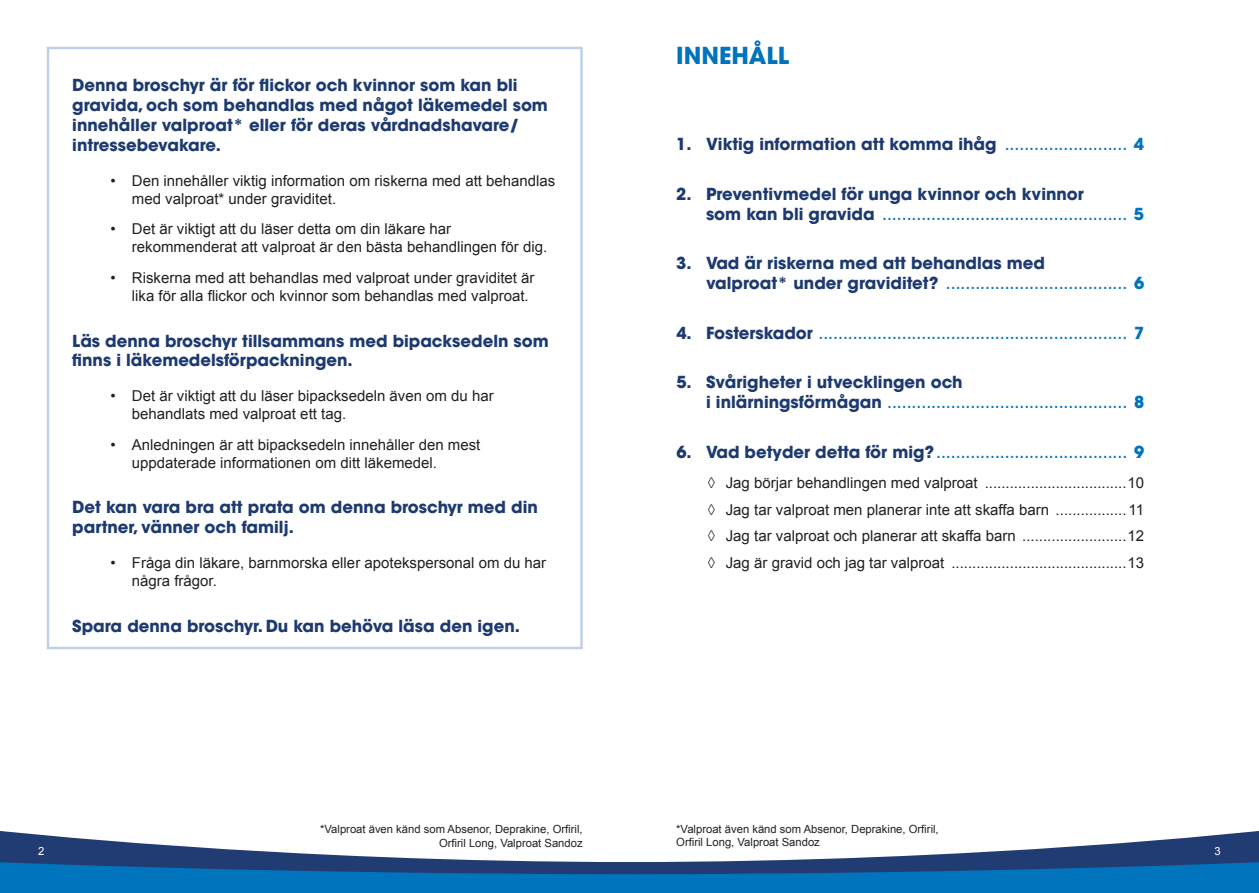
<style>
.page{position:relative;width:1259px;height:893px;background:#fff}
.page>*{position:absolute;margin:0;border:0;box-sizing:border-box;transform-origin:0 0}
.t1{font:700 23.25px "ITC Avant Garde Std";color:#0073bc}
.t2{font:700 16.5px/19.8px "ITC Avant Garde Std";color:#1d3a70}
.t3{font:500 16.5px/19.8px "ITC Avant Garde Std";color:#0073bc}
.t4{font:15px/18px "Arial";color:#231f20}
.t5{font:11.25px/13.5px "Arial";color:#231f20}
.t6{font:11.25px "Arial";color:#fff}
.s1{font-weight:500;color:#0073bc}
.s2{color:#0073bc}
.s3{font-weight:700;color:#1d3a70}
.s4{font-weight:700}
</style>
<div class="page">
<svg style="left:0;top:830px;width:1259px;height:63px"></svg>
<div style="left:47px;top:47px;width:536px;height:602px;border:2px solid #becfea"></div>
<p class="t2" style="left:72px;top:75px;width:477px">Denna broschyr är för flickor och kvinnor som kan bli gravida, och som behandlas med något läkemedel som innehåller valproat* eller för deras vårdnadshavare/ intressebevakare.</p>
<p class="t4" style="left:132px;top:172px;width:425px;text-indent:-21px">• Den innehåller viktig information om riskerna med att behandlas med valproat* under graviditet.</p>
<p class="t4" style="left:132px;top:220px;width:417px;text-indent:-21px">• Det är viktigt att du läser detta om din läkare har rekommenderat att valproat är den bästa behandlingen för dig.</p>
<p class="t4" style="left:132px;top:269px;width:404px;text-indent:-21px">• Riskerna med att behandlas med valproat under graviditet är lika för alla flickor och kvinnor som behandlas med valproat.</p>
<p class="t2" style="left:72px;top:330px;width:478px">Läs denna broschyr tillsammans med bipacksedeln som finns i läkemedelsförpackningen.</p>
<p class="t4" style="left:132px;top:387px;width:363px;text-indent:-21px">• Det är viktigt att du läser bipacksedeln även om du har behandlats med valproat ett tag.</p>
<p class="t4" style="left:132px;top:436px;width:350px;text-indent:-21px">• Anledningen är att bipacksedeln innehåller den mest uppdaterade informationen om ditt läkemedel.</p>
<p class="t2" style="left:72px;top:497px;width:467px">Det kan vara bra att prata om denna broschyr med din partner, vänner och familj.</p>
<p class="t4" style="left:132px;top:554px;width:416px;text-indent:-21px">• Fråga din läkare, barnmorska eller apotekspersonal om du har några frågor.</p>
<p class="t2" style="left:72px;top:615px;width:449px">Spara denna broschyr. Du kan behöva läsa den igen.</p>
<p class="t6" style="left:38px;top:843px;width:8px">2</p>
<p class="t5" style="left:320px;top:822px;width:264px;text-align:right">*Valproat även känd som Absenor, Deprakine, Orfiril,<br>Orfiril Long, Valproat Sandoz</p>
<h1 class="t1" style="left:676px;top:40px;width:114px">INNEHÅLL</h1>
<p class="t2" style="left:676px;top:134px;width:469px">1. Viktig information att komma ihåg <span class="s1">.........................</span> <span class="s2">4</span></p>
<p class="t2" style="left:706px;top:184px;width:439px;text-indent:-30px">2. Preventivmedel för unga kvinnor och kvinnor<br>som kan bli gravida <span class="s1">..................................................</span> <span class="s2">5</span></p>
<p class="t2" style="left:706px;top:253px;width:439px;text-indent:-30px">3. Vad är riskerna med att behandlas med<br>valproat* under graviditet? <span class="s1">.....................................</span> <span class="s2">6</span></p>
<p class="t3" style="left:676px;top:323px;width:469px"><span class="s3">4. Fosterskador</span> ............................................................... <span class="s4">7</span></p>
<p class="t3" style="left:706px;top:372px;width:439px;text-indent:-30px"><span class="s3">5. Svårigheter i utvecklingen och<br>i inlärningsförmågan</span> ................................................. <span class="s4">8</span></p>
<p class="t3" style="left:676px;top:442px;width:469px"><span class="s3">6. Vad betyder detta för mig?</span>....................................... <span class="s4">9</span></p>
<p class="t4" style="left:708px;top:470px;width:438px;line-height:26.5px;text-align:justify">◊ Jag börjar behandlingen med valproat ..................................10 ◊ Jag tar valproat men planerar inte att skaffa barn .................11 ◊ Jag tar valproat och planerar att skaffa barn .........................12 ◊ Jag är gravid och jag tar valproat ..........................................13</p>
<p class="t5" style="left:676px;top:822px;width:264px">*Valproat även känd som Absenor, Deprakine, Orfiril,<br>Orfiril Long, Valproat Sandoz</p>
<p class="t6" style="left:1214px;top:843px;width:8px">3</p>
</div>
